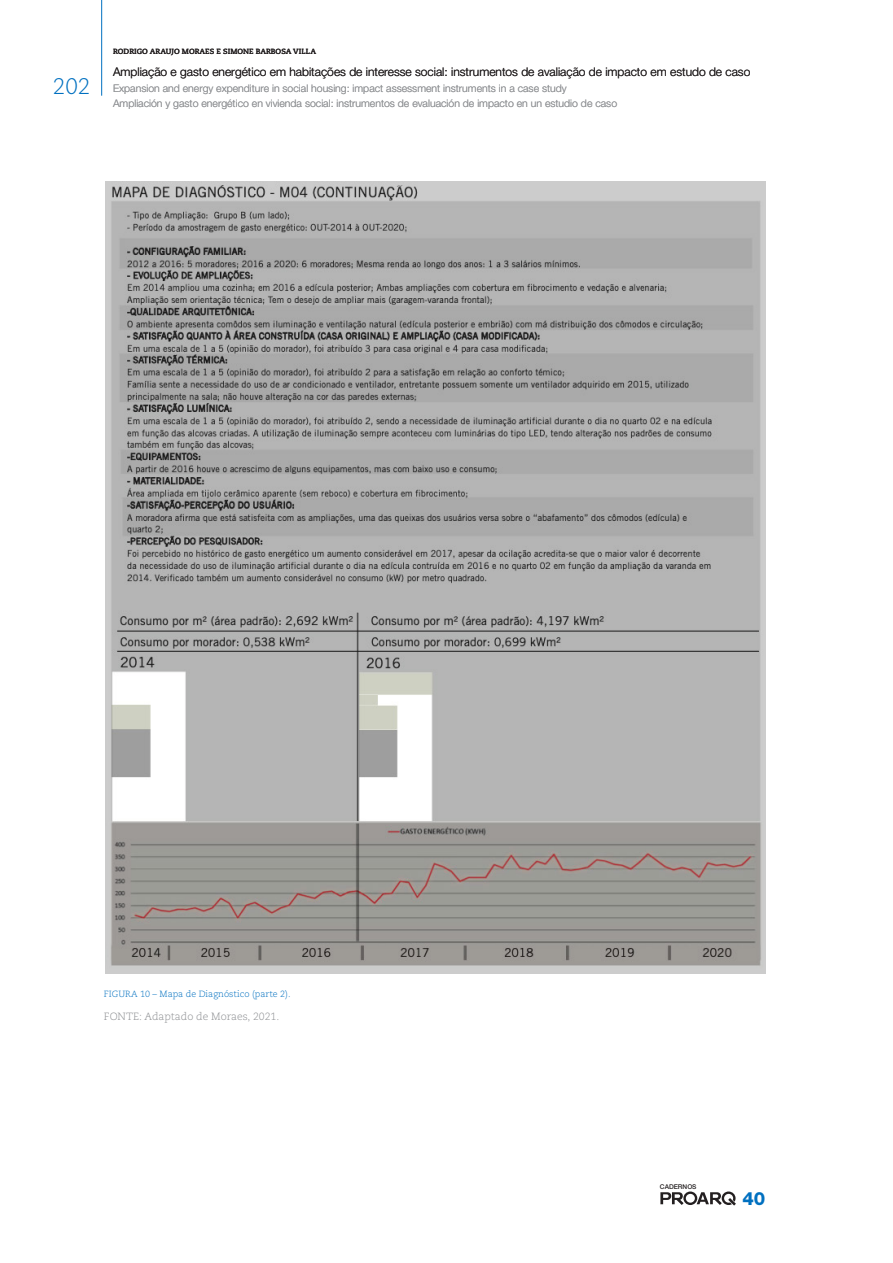
<style>
.page{position:relative;width:893px;height:1263px;background:#fff}
.page>*{position:absolute;margin:0;border:0;box-sizing:border-box;transform-origin:0 0}
.t1{font:300 22.5px "Caecilia LT Std";color:#0070c0}
.t2{font:800 18.3px "Helvetica Neue LT Std";color:#0070c0}
._5_Cabecalho_Titulo{font:300 12px "Helvetica Neue LT Std";color:#231f20}
._6_Cabecalho_Subtítu{font:300 10.5px "Helvetica Neue LT Std";color:#939598}
._13_Legenda_Imagem_T{font:300 10.5px "Caecilia LT Std";color:#8d8f92}
._12_Legenda_Imagem_T{font:300 9px "Caecilia LT Std";color:#0070c0}
._4_Cabecalho_Nome_Au{font:700 7.5px "Caecilia LT Std";color:#231f20}
.t3{font:500 6.6px "Helvetica Neue LT Std";color:#231f20}
</style>
<div class="page">
<hr style="left:101px;top:0;width:1px;height:96px;background:#0070c0">
<svg style="left:660px;top:1191px;width:76px;height:14px"></svg>
<img style="left:106px;top:182px;width:659px;height:792px">
<h1 class="t1" style="left:53px;top:74px;width:39px">202</h1>
<p class="_4_Cabecalho_Nome_Au" style="left:113px;top:47px;width:205px">RODRIGO ARAUJO MORAES E SIMONE BARBOSA VILLA</p>
<p class="_5_Cabecalho_Titulo" style="left:113px;top:64px;width:639px">Ampliação e gasto energético em habitações de interesse social: instrumentos de avaliação de impacto em estudo de caso</p>
<p class="_6_Cabecalho_Subtítu" style="left:113px;top:82px;width:455px">Expansion and energy expenditure in social housing: impact assessment instruments in a case study</p>
<p class="_6_Cabecalho_Subtítu" style="left:113px;top:97px;width:506px">Ampliación y gasto energético en vivienda social: instrumentos de evaluación de impacto en un estudio de caso</p>
<p class="_12_Legenda_Imagem_T" style="left:104px;top:989px;width:188px">FIGURA 10 – Mapa de Diagnóstico (parte 2).</p>
<p class="_13_Legenda_Imagem_T" style="left:104px;top:1011px;width:177px">FONTE: Adaptado de Moraes, 2021.</p>
<p class="t3" style="left:660px;top:1183px;width:38px">CADERNOS</p>
<h2 class="t2" style="left:742px;top:1187px;width:24px">40</h2>
</div>
